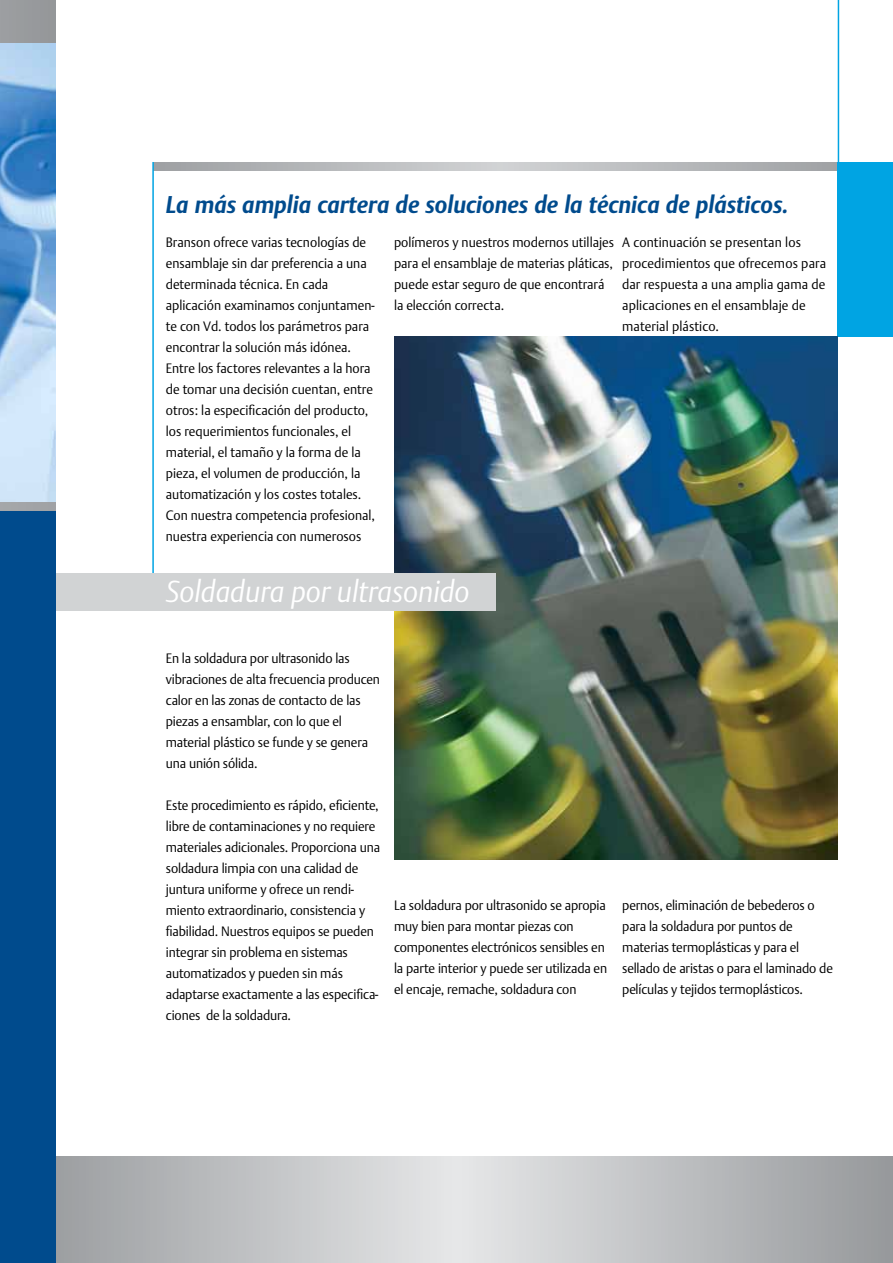
<style>
.page{position:relative;width:893px;height:1263px;background:#fff}
.page>*{position:absolute;margin:0;border:0;box-sizing:border-box;transform-origin:0 0}
.t1{font:italic 300 30px "DTL Argo TOT";color:#fff;scale:.95 1}
.t2{font:italic 700 24px "DTL Argo TOT";color:#004b8d;scale:.95 1}
.t3{font:300 13.5px/21px "DTL Argo TOT";letter-spacing:-.01em;color:#000;scale:.95 1}
.t4{font:300 13.5px/21px "DTL Argo TOT";letter-spacing:.01em;color:#000;scale:.95 1}
</style>
<div class="page">
<svg style="left:154px;top:162px;width:684px;height:8px;background:#b7b9bb"></svg>
<svg style="left:55px;top:1157px;width:838px;height:106px;background:#bfc0c3"></svg>
<div style="left:838px;top:162px;width:55px;height:174px;background:#00a4e3"></div>
<hr style="left:838px;top:0;width:1px;height:336px;background:#00a4e3">
<img style="left:394px;top:336px;width:444px;height:523px">
<hr style="left:152px;top:162px;width:2px;height:431px;background:#00a4e3">
<div style="left:55px;top:573px;width:440px;height:38px;background:#d1d3d4"></div>
<img style="left:0;top:43px;width:55px;height:459px">
<div style="left:0;top:507px;width:55px;height:756px;background:#004b8d"></div>
<div style="left:0;top:502px;width:55px;height:9px;background:#a2a4a7"></div>
<div style="left:0;top:0;width:55px;height:43px;background:#989b9d"></div>
<h2 class="t2" style="left:166px;top:191px;width:657px">La más amplia cartera de soluciones de la técnica de plásticos.</h2>
<p class="t3" style="left:166px;top:231px;width:222px">Branson ofrece varias tecnologías de ensamblaje sin dar preferencia a una determinada técnica. En cada aplicación examinamos conjuntamen&shy;te con Vd. todos los parámetros para encontrar la solución más idónea.<br>Entre los factores relevantes a la hora de tomar una decisión cuentan, entre otros: la especificación del producto, los requerimientos funcionales, el material, el tamaño y la forma de la pieza, el volumen de producción, la automatización y los costes totales.<br>Con nuestra competencia profesional, nuestra experiencia con numerosos</p>
<p class="t3" style="left:394px;top:231px;width:233px">polímeros y nuestros modernos utillajes para el ensamblaje de materias pláticas, puede estar seguro de que encontrará la elección correcta.</p>
<p class="t4" style="left:622px;top:231px;width:216px">A continuación se presentan los procedimientos que ofrecemos para dar respuesta a una amplia gama de aplicaciones en el ensamblaje de material plástico.</p>
<h1 class="t1" style="left:166px;top:573px;width:321px">Soldadura por ultrasonido</h1>
<p class="t3" style="left:166px;top:647px;width:227px">En la soldadura por ultrasonido las vibraciones de alta frecuencia producen calor en las zonas de contacto de las piezas a ensamblar, con lo que el material plástico se funde y se genera una unión sólida.</p>
<p class="t3" style="left:166px;top:794px;width:227px">Este procedimiento es rápido, eficiente, libre de contaminaciones y no requiere materiales adicionales. Proporciona una soldadura limpia con una calidad de juntura uniforme y ofrece un rendi&shy;miento extraordinario, consistencia y fiabilidad. Nuestros equipos se pueden integrar sin problema en sistemas automatizados y pueden sin más adaptarse exactamente a las especifica&shy;ciones de la soldadura.</p>
<p class="t3" style="left:394px;top:895px;width:226px">La soldadura por ultrasonido se apropia muy bien para montar piezas con componentes electrónicos sensibles en la parte interior y puede ser utilizada en el encaje, remache, soldadura con</p>
<p class="t3" style="left:622px;top:895px;width:223px">pernos, eliminación de bebederos o para la soldadura por puntos de materias termoplásticas y para el sellado de aristas o para el laminado de películas y tejidos termoplásticos.</p>
</div>
